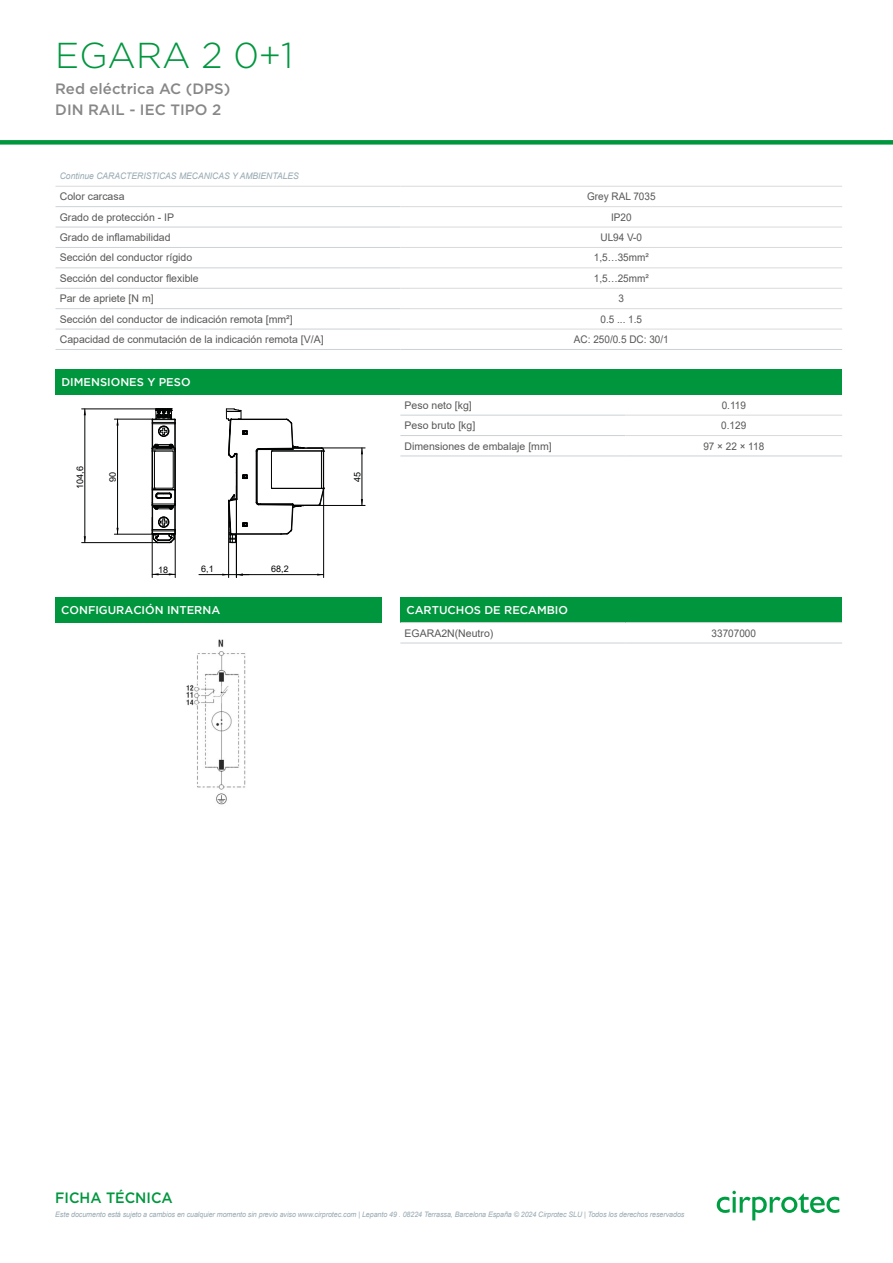
<style>
.page{position:relative;width:893px;height:1263px;background:#fff}
.page>*{position:absolute;margin:0;border:0;box-sizing:border-box;transform-origin:0 0}
.t1{font:300 36px "Gotham";color:#00963e}
.t2{font:500 15px/21.3px "Gotham";color:#878787}
.t3{font:500 15px "Gotham";color:#00963e;scale:.95 1}
.t4{font:500 11.25px "Gotham";color:#fff}
.t5{font:10.5px "Arial";color:#575756}
.t6{font:10.5px "Arial";color:#575756;scale:.95 1}
.t7{font:italic 9px "Arial";color:#96a9b1;scale:.95 1}
.t8{font:9px "Arial";color:#010202}
.t9{font:italic 7.5px "Arial";letter-spacing:-.01em;color:#96a9b1;scale:.95 1}
</style>
<div class="page">
<hr style="left:56px;top:206px;width:345px;height:1px;background:#cbd2d7">
<hr style="left:56px;top:227px;width:345px;height:1px;background:#cbd2d7">
<hr style="left:401px;top:206px;width:441px;height:1px;background:#dadada">
<hr style="left:56px;top:247px;width:345px;height:1px;background:#cbd2d7">
<hr style="left:401px;top:227px;width:441px;height:1px;background:#dadada">
<hr style="left:56px;top:267px;width:345px;height:1px;background:#cbd2d7">
<hr style="left:401px;top:247px;width:441px;height:1px;background:#dadada">
<hr style="left:56px;top:288px;width:345px;height:1px;background:#cbd2d7">
<hr style="left:401px;top:267px;width:441px;height:1px;background:#dadada">
<hr style="left:56px;top:308px;width:345px;height:1px;background:#cbd2d7">
<hr style="left:401px;top:288px;width:441px;height:1px;background:#dadada">
<hr style="left:56px;top:329px;width:345px;height:1px;background:#cbd2d7">
<hr style="left:401px;top:308px;width:441px;height:1px;background:#dadada">
<hr style="left:56px;top:349px;width:345px;height:1px;background:#cbd2d7">
<hr style="left:401px;top:329px;width:441px;height:1px;background:#dadada">
<hr style="left:401px;top:349px;width:441px;height:1px;background:#cbd2d7">
<hr style="left:56px;top:186px;width:345px;height:1px;background:#dadada">
<hr style="left:401px;top:186px;width:441px;height:1px;background:#dadada">
<hr style="left:114px;top:419px;width:39px;height:1px;background:#010202">
<hr style="left:114px;top:534px;width:39px;height:1px;background:#010202">
<hr style="left:117px;top:419px;width:1px;height:115px;background:#010202">
<hr style="left:175px;top:529px;width:1px;height:48px;background:#010202">
<hr style="left:152px;top:517px;width:1px;height:60px;background:#010202">
<svg style="left:152px;top:573px;width:23px;height:2px"></svg>
<hr style="left:308px;top:448px;width:57px;height:1px;background:#010202">
<hr style="left:306px;top:505px;width:59px;height:1px;background:#010202">
<hr style="left:362px;top:448px;width:1px;height:57px;background:#010202">
<hr style="left:323px;top:488px;width:1px;height:89px;background:#010202">
<hr style="left:236px;top:574px;width:88px;height:1px;background:#010202">
<hr style="left:82px;top:542px;width:76px;height:1px;background:#010202">
<hr style="left:82px;top:409px;width:74px;height:1px;background:#010202">
<hr style="left:85px;top:409px;width:1px;height:134px;background:#010202">
<hr style="left:236px;top:486px;width:1px;height:91px;background:#010202">
<hr style="left:228px;top:500px;width:1px;height:77px;background:#010202">
<hr style="left:199px;top:574px;width:50px;height:1px;background:#010202">
<hr style="left:231px;top:533px;width:50px;height:1px;background:#010202">
<hr style="left:231px;top:419px;width:56px;height:1px;background:#010202">
<hr style="left:259px;top:448px;width:33px;height:1px;background:#010202">
<hr style="left:231px;top:534px;width:50px;height:1px;background:#010202">
<hr style="left:175px;top:450px;width:1px;height:39px;background:#010202">
<hr style="left:154px;top:451px;width:1px;height:37px;background:#010202">
<hr style="left:152px;top:452px;width:1px;height:36px;background:#010202">
<svg style="left:152px;top:409px;width:24px;height:43px"></svg>
<hr style="left:173px;top:452px;width:1px;height:36px;background:#010202">
<svg style="left:152px;top:487px;width:24px;height:57px"></svg>
<hr style="left:257px;top:451px;width:1px;height:51px;background:#010202">
<hr style="left:260px;top:449px;width:33px;height:1px;background:#010202">
<hr style="left:256px;top:451px;width:1px;height:51px;background:#010202">
<hr style="left:260px;top:504px;width:33px;height:1px;background:#010202">
<hr style="left:272px;top:488px;width:49px;height:1px;background:#010202">
<hr style="left:321px;top:451px;width:1px;height:37px;background:#010202">
<svg style="left:286px;top:419px;width:39px;height:33px"></svg>
<hr style="left:271px;top:452px;width:1px;height:36px;background:#010202">
<hr style="left:272px;top:451px;width:51px;height:1px;background:#010202">
<hr style="left:323px;top:452px;width:1px;height:36px;background:#010202">
<svg style="left:281px;top:487px;width:44px;height:48px"></svg>
<svg style="left:226px;top:409px;width:22px;height:134px"></svg>
<hr style="left:400px;top:415px;width:225px;height:1px;background:#cbd2d7">
<hr style="left:400px;top:435px;width:225px;height:1px;background:#cbd2d7">
<hr style="left:625px;top:415px;width:217px;height:1px;background:#dadada">
<hr style="left:400px;top:456px;width:225px;height:1px;background:#cbd2d7">
<hr style="left:625px;top:435px;width:217px;height:1px;background:#dadada">
<hr style="left:625px;top:456px;width:217px;height:1px;background:#cbd2d7">
<div style="left:55px;top:369px;width:787px;height:26px;background:#00963e"></div>
<img style="left:186px;top:639px;width:60px;height:166px">
<div style="left:55px;top:597px;width:327px;height:26px;background:#00963e"></div>
<div style="left:400px;top:597px;width:442px;height:26px;background:#00963e"></div>
<hr style="left:400px;top:643px;width:225px;height:1px;background:#cbd2d7">
<hr style="left:625px;top:643px;width:217px;height:1px;background:#cbd2d7">
<hr style="left:400px;top:622px;width:225px;height:1px;background:#dadada">
<hr style="left:625px;top:622px;width:217px;height:1px;background:#dadada">
<div style="left:0;top:140px;width:893px;height:5px;background:#00963e"></div>
<svg style="left:717px;top:1191px;width:122px;height:29px"></svg>
<h1 class="t1" style="left:55px;top:33px;width:240px">EGARA 2 0+1</h1>
<h2 class="t2" style="left:55px;top:77px;width:177px">Red eléctrica AC (DPS)<br>DIN RAIL - IEC TIPO 2</h2>
<p class="t7" style="left:60px;top:170px;width:253px">Continue CARACTERISTICAS MECANICAS Y AMBIENTALES</p>
<p class="t5" style="left:60px;top:189px;width:66px">Color carcasa</p>
<p class="t6" style="left:587px;top:189px;width:73px">Grey RAL 7035</p>
<p class="t5" style="left:60px;top:210px;width:116px">Grado de protección - IP</p>
<p class="t6" style="left:611px;top:210px;width:23px">IP20</p>
<p class="t5" style="left:60px;top:230px;width:112px">Grado de inflamabilidad</p>
<p class="t6" style="left:601px;top:230px;width:45px">UL94 V-0</p>
<p class="t5" style="left:60px;top:251px;width:134px">Sección del conductor rígido</p>
<p class="t6" style="left:594px;top:251px;width:59px">1,5…35mm²</p>
<p class="t5" style="left:60px;top:271px;width:140px">Sección del conductor flexible</p>
<p class="t6" style="left:594px;top:271px;width:59px">1,5…25mm²</p>
<p class="t5" style="left:60px;top:291px;width:95px">Par de apriete [N m]</p>
<p class="t6" style="left:619px;top:291px;width:7px">3</p>
<p class="t5" style="left:60px;top:312px;width:234px">Sección del conductor de indicación remota [mm²]</p>
<p class="t6" style="left:601px;top:312px;width:45px">0.5 ... 1.5</p>
<p class="t5" style="left:60px;top:332px;width:265px">Capacidad de conmutación de la indicación remota [V/A]</p>
<p class="t6" style="left:574px;top:332px;width:101px">AC: 250/0.5 DC: 30/1</p>
<p class="t4" style="left:61px;top:376px;width:131px">DIMENSIONES Y PESO</p>
<p class="t8" style="left:74px;top:489px;width:24px;rotate:-90deg">104,6</p>
<p class="t8" style="left:107px;top:482px;width:12px;rotate:-90deg">90</p>
<p class="t8" style="left:158px;top:563px;width:12px">18</p>
<p class="t8" style="left:201px;top:562px;width:14px">6,1</p>
<p class="t8" style="left:271px;top:562px;width:19px">68,2</p>
<p class="t8" style="left:351px;top:482px;width:12px;rotate:-90deg">45</p>
<p class="t5" style="left:405px;top:398px;width:69px">Peso neto [kg]</p>
<p class="t6" style="left:722px;top:398px;width:27px">0.119</p>
<p class="t5" style="left:405px;top:418px;width:72px">Peso bruto [kg]</p>
<p class="t6" style="left:721px;top:418px;width:28px">0.129</p>
<p class="t5" style="left:405px;top:439px;width:149px">Dimensiones de embalaje [mm]</p>
<p class="t6" style="left:703px;top:439px;width:66px">97 × 22 × 118</p>
<p class="t4" style="left:61px;top:604px;width:160px">CONFIGURACIÓN INTERNA</p>
<p class="t4" style="left:406px;top:604px;width:163px">CARTUCHOS DE RECAMBIO</p>
<p class="t5" style="left:405px;top:626px;width:90px">EGARA2N(Neutro)</p>
<p class="t6" style="left:712px;top:626px;width:48px">33707000</p>
<h2 class="t3" style="left:55px;top:1187px;width:125px">FICHA TÉCNICA</h2>
<p class="t9" style="left:55px;top:1210px;width:664px">Este documento está sujeto a cambios en cualquier momento sin previo aviso www.cirprotec.com | Lepanto 49 . 08224 Terrassa, Barcelona España © 2024 Cirprotec SLU | Todos los derechos reservados</p>
</div>
